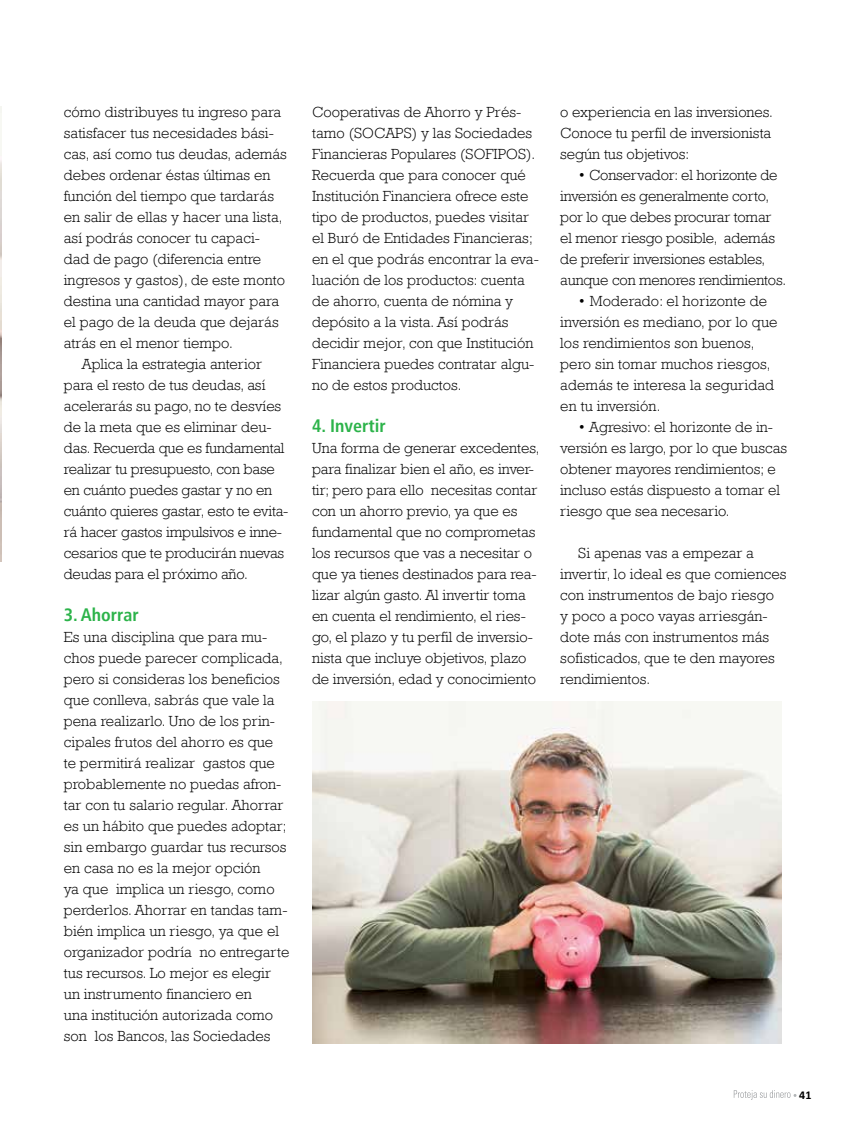
<style>
.page{position:relative;width:851px;height:1136px;background:#fff}
.page>*{position:absolute;margin:0;border:0;box-sizing:border-box;transform-origin:0 0}
.t1{font:700 condensed 18px "Frutiger LT";color:#2cb34a}
.t2{font:300 15px/21px "Rockwell";letter-spacing:.005em;color:#000}
.t3{font:700 12px "Calibri";color:#000}
</style>
<div class="page">
<img style="left:0;top:106px;width:1px;height:455px">
<svg style="left:733px;top:1090px;width:63px;height:9px"></svg>
<img style="left:312px;top:701px;width:469px;height:342px">
<p class="t2" style="left:64px;top:101px;width:219px">cómo distribuyes tu ingreso para</p>
<p class="t2" style="left:64px;top:122px;width:211px">satisfacer tus necesidades bási-</p>
<p class="t2" style="left:64px;top:143px;width:225px">cas, así como tus deudas, además</p>
<p class="t2" style="left:64px;top:164px;width:208px">debes ordenar éstas últimas en</p>
<p class="t2" style="left:64px;top:185px;width:212px">función del tiempo que tardarás</p>
<p class="t2" style="left:64px;top:206px;width:220px">en salir de ellas y hacer una lista,</p>
<p class="t2" style="left:64px;top:227px;width:198px">así podrás conocer tu capaci-</p>
<p class="t2" style="left:64px;top:248px;width:199px">dad de pago (diferencia entre</p>
<p class="t2" style="left:64px;top:269px;width:223px">ingresos y gastos), de este monto</p>
<p class="t2" style="left:64px;top:290px;width:217px">destina una cantidad mayor para</p>
<p class="t2" style="left:64px;top:311px;width:216px">el pago de la deuda que dejarás</p>
<p class="t2" style="left:64px;top:332px;width:170px">atrás en el menor tiempo.</p>
<p class="t2" style="left:82px;top:353px;width:182px">Aplica la estrategia anterior</p>
<p class="t2" style="left:64px;top:374px;width:203px">para el resto de tus deudas, así</p>
<p class="t2" style="left:64px;top:395px;width:219px">acelerarás su pago, no te desvíes</p>
<p class="t2" style="left:64px;top:416px;width:209px">de la meta que es eliminar deu-</p>
<p class="t2" style="left:64px;top:437px;width:222px">das. Recuerda que es fundamental</p>
<p class="t2" style="left:64px;top:458px;width:212px">realizar tu presupuesto, con base</p>
<p class="t2" style="left:64px;top:479px;width:210px">en cuánto puedes gastar y no en</p>
<p class="t2" style="left:64px;top:500px;width:226px">cuánto quieres gastar, esto te evita-</p>
<p class="t2" style="left:64px;top:521px;width:220px">rá hacer gastos impulsivos e inne-</p>
<p class="t2" style="left:64px;top:542px;width:222px">cesarios que te producirán nuevas</p>
<p class="t2" style="left:64px;top:563px;width:185px">deudas para el próximo año.</p>
<p class="t1" style="left:64px;top:604px;width:76px">3. Ahorrar</p>
<p class="t2" style="left:64px;top:626px;width:227px">Es una disciplina que para mu&shy;chos puede parecer complicada, pero si consideras los beneficios que conlleva, sabrás que vale la pena realizarlo. Uno de los prin&shy;cipales frutos del ahorro es que<br>te permitirá realizar gastos que probablemente no puedas afron&shy;tar con tu salario regular. Ahorrar es un hábito que puedes adoptar; sin embargo guardar tus recursos en casa no es la mejor opción<br>ya que implica un riesgo, como perderlos. Ahorrar en tandas tam&shy;bién implica un riesgo, ya que el organizador podría no entregarte tus recursos. Lo mejor es elegir un instrumento financiero en<br>una institución autorizada como son los Bancos, las Sociedades</p>
<p class="t2" style="left:312px;top:101px;width:228px">Cooperativas de Ahorro y Prés&shy;tamo (SOCAPS) y las Sociedades<br>Financieras Populares (SOFIPOS).<br>Recuerda que para conocer qué<br>Institución Financiera ofrece este tipo de productos, puedes visitar el Buró de Entidades Financieras; en el que podrás encontrar la eva&shy;luación de los productos: cuenta de ahorro, cuenta de nómina y depósito a la vista. Así podrás decidir mejor, con que Institución<br>Financiera puedes contratar algu&shy;no de estos productos.</p>
<p class="t1" style="left:312px;top:415px;width:75px">4. Invertir</p>
<p class="t2" style="left:312px;top:437px;width:229px">Una forma de generar excedentes, para finalizar bien el año, es inver&shy;tir; pero para ello necesitas contar con un ahorro previo, ya que es fundamental que no comprometas los recursos que vas a necesitar o que ya tienes destinados para rea&shy;lizar algún gasto. Al invertir toma en cuenta el rendimiento, el ries&shy;go, el plazo y tu perfil de inversio&shy;nista que incluye objetivos, plazo de inversión, edad y conocimiento</p>
<p class="t2" style="left:560px;top:101px;width:214px">o experiencia en las inversiones.<br>Conoce tu perfil de inversionista según tus objetivos:</p>
<p class="t2" style="left:560px;top:164px;width:227px;text-indent:18px">• Conservador: el horizonte de inversión es generalmente corto, por lo que debes procurar tomar el menor riesgo posible, además de preferir inversiones estables, aunque con menores rendimientos.</p>
<p class="t2" style="left:560px;top:290px;width:219px;text-indent:18px">• Moderado: el horizonte de inversión es mediano, por lo que los rendimientos son buenos, pero sin tomar muchos riesgos, además te interesa la seguridad en tu inversión.</p>
<p class="t2" style="left:560px;top:416px;width:228px;text-indent:18px">• Agresivo: el horizonte de in&shy;versión es largo, por lo que buscas obtener mayores rendimientos; e incluso estás dispuesto a tomar el riesgo que sea necesario.</p>
<p class="t2" style="left:560px;top:542px;width:228px;text-indent:18px">Si apenas vas a empezar a invertir, lo ideal es que comiences con instrumentos de bajo riesgo<br>y poco a poco vayas arriesgán&shy;dote más con instrumentos más sofisticados, que te den mayores rendimientos.</p>
<p class="t3" style="left:799px;top:1086px;width:14px">41</p>
</div>
